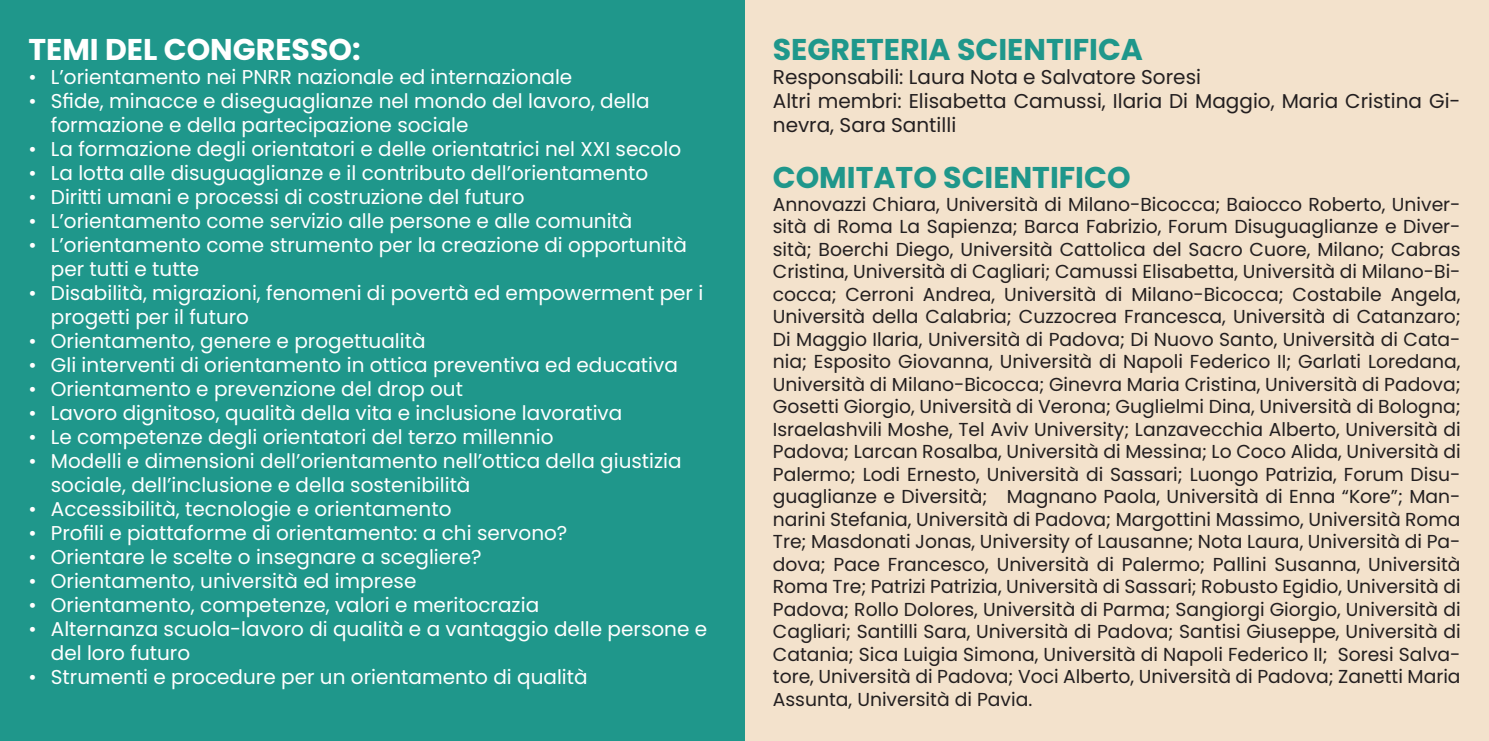
<style>
.page{position:relative;width:1489px;height:741px;background:#fff}
.page>*{position:absolute;margin:0;border:0;box-sizing:border-box;transform-origin:0 0}
.t1{font:700 30px "Poppins";color:#1f978b}
.t2{font:700 30px "Poppins";color:#fff}
.t3{font:20px/24px "Poppins";color:#fff}
.t4{font:20px/24px "Poppins";color:#231f20}
.t5{font:18.75px/22.5px "Poppins";color:#231f20;text-align:justify}
</style>
<div class="page">
<div style="left:0;top:0;width:744px;height:741px;background:#1f978b"></div>
<div style="left:745px;top:0;width:743px;height:741px;background:#f3e2cc"></div>
<p class="t2" style="left:28px;top:32px;width:334px">TEMI DEL CONGRESSO:</p>
<p class="t3" style="left:28px;top:65px;width:545px">• L’orientamento nei PNRR nazionale ed internazionale</p>
<p class="t3" style="left:51px;top:89px;width:600px;text-indent:-22px">• Sfide, minacce e diseguaglianze nel mondo del lavoro, della formazione e della partecipazione sociale</p>
<p class="t3" style="left:28px;top:137px;width:654px">• La formazione degli orientatori e delle orientatrici nel XXI secolo</p>
<p class="t3" style="left:28px;top:161px;width:621px">• La lotta alle disuguaglianze e il contributo dell’orientamento</p>
<p class="t3" style="left:28px;top:185px;width:497px">• Diritti umani e processi di costruzione del futuro</p>
<p class="t3" style="left:28px;top:209px;width:605px">• L’orientamento come servizio alle persone e alle comunità</p>
<p class="t3" style="left:51px;top:233px;width:637px;text-indent:-22px">• L’orientamento come strumento per la creazione di opportunità per tutti e tutte</p>
<p class="t3" style="left:51px;top:281px;width:654px;text-indent:-22px">• Disabilità, migrazioni, fenomeni di povertà ed empowerment per i progetti per il futuro</p>
<p class="t3" style="left:28px;top:329px;width:399px">• Orientamento, genere e progettualità</p>
<p class="t3" style="left:28px;top:353px;width:651px">• Gli interventi di orientamento in ottica preventiva ed educativa</p>
<p class="t3" style="left:28px;top:377px;width:436px">• Orientamento e prevenzione del drop out</p>
<p class="t3" style="left:28px;top:401px;width:595px">• Lavoro dignitoso, qualità della vita e inclusione lavorativa</p>
<p class="t3" style="left:28px;top:425px;width:526px">• Le competenze degli orientatori del terzo millennio</p>
<p class="t3" style="left:51px;top:449px;width:632px;text-indent:-22px">• Modelli e dimensioni dell’orientamento nell’ottica della giustizia sociale, dell’inclusione e della sostenibilità</p>
<p class="t3" style="left:28px;top:497px;width:424px">• Accessibilità, tecnologie e orientamento</p>
<p class="t3" style="left:28px;top:521px;width:540px">• Profili e piattaforme di orientamento: a chi servono?</p>
<p class="t3" style="left:28px;top:545px;width:455px">• Orientare le scelte o insegnare a scegliere?</p>
<p class="t3" style="left:28px;top:569px;width:389px">• Orientamento, università ed imprese</p>
<p class="t3" style="left:28px;top:593px;width:512px">• Orientamento, competenze, valori e meritocrazia</p>
<p class="t3" style="left:51px;top:617px;width:658px;text-indent:-22px">• Alternanza scuola-lavoro di qualità e a vantaggio delle persone e del loro futuro</p>
<p class="t3" style="left:28px;top:665px;width:561px">• Strumenti e procedure per un orientamento di qualità</p>
<p class="t1" style="left:772px;top:32px;width:371px">SEGRETERIA SCIENTIFICA</p>
<p class="t4" style="left:772px;top:65px;width:429px">Responsabili: Laura Nota e Salvatore Soresi</p>
<p class="t4" style="left:772px;top:89px;width:689px">Altri membri: Elisabetta Camussi, Ilaria Di Maggio, Maria Cristina Gi&shy;nevra, Sara Santilli</p>
<p class="t1" style="left:772px;top:160px;width:359px">COMITATO SCIENTIFICO</p>
<p class="t5" style="left:772px;top:193px;width:689px">Annovazzi Chiara, Università di Milano-Bicocca; Baiocco Roberto, Univer&shy;sità di Roma La Sapienza; Barca Fabrizio, Forum Disuguaglianze e Diver&shy;sità; Boerchi Diego, Università Cattolica del Sacro Cuore, Milano; Cabras Cristina, Università di Cagliari; Camussi Elisabetta, Università di Milano-Bi&shy;cocca; Cerroni Andrea, Università di Milano-Bicocca; Costabile Angela, Università della Calabria; Cuzzocrea Francesca, Università di Catanzaro; Di Maggio Ilaria, Università di Padova; Di Nuovo Santo, Università di Cata&shy;nia; Esposito Giovanna, Università di Napoli Federico II; Garlati Loredana, Università di Milano-Bicocca; Ginevra Maria Cristina, Università di Padova; Gosetti Giorgio, Università di Verona; Guglielmi Dina, Università di Bologna; Israelashvili Moshe, Tel Aviv University; Lanzavecchia Alberto, Università di Padova; Larcan Rosalba, Università di Messina; Lo Coco Alida, Università di Palermo; Lodi Ernesto, Università di Sassari; Luongo Patrizia, Forum Disu&shy;guaglianze e Diversità; Magnano Paola, Università di Enna “Kore”; Man&shy;narini Stefania, Università di Padova; Margottini Massimo, Università Roma Tre; Masdonati Jonas, University of Lausanne; Nota Laura, Università di Pa&shy;dova; Pace Francesco, Università di Palermo; Pallini Susanna, Università Roma Tre; Patrizi Patrizia, Università di Sassari; Robusto Egidio, Università di Padova; Rollo Dolores, Università di Parma; Sangiorgi Giorgio, Università di Cagliari; Santilli Sara, Università di Padova; Santisi Giuseppe, Università di Catania; Sica Luigia Simona, Università di Napoli Federico II; Soresi Salva&shy;tore, Università di Padova; Voci Alberto, Università di Padova; Zanetti Maria Assunta, Università di Pavia.</p>
</div>
